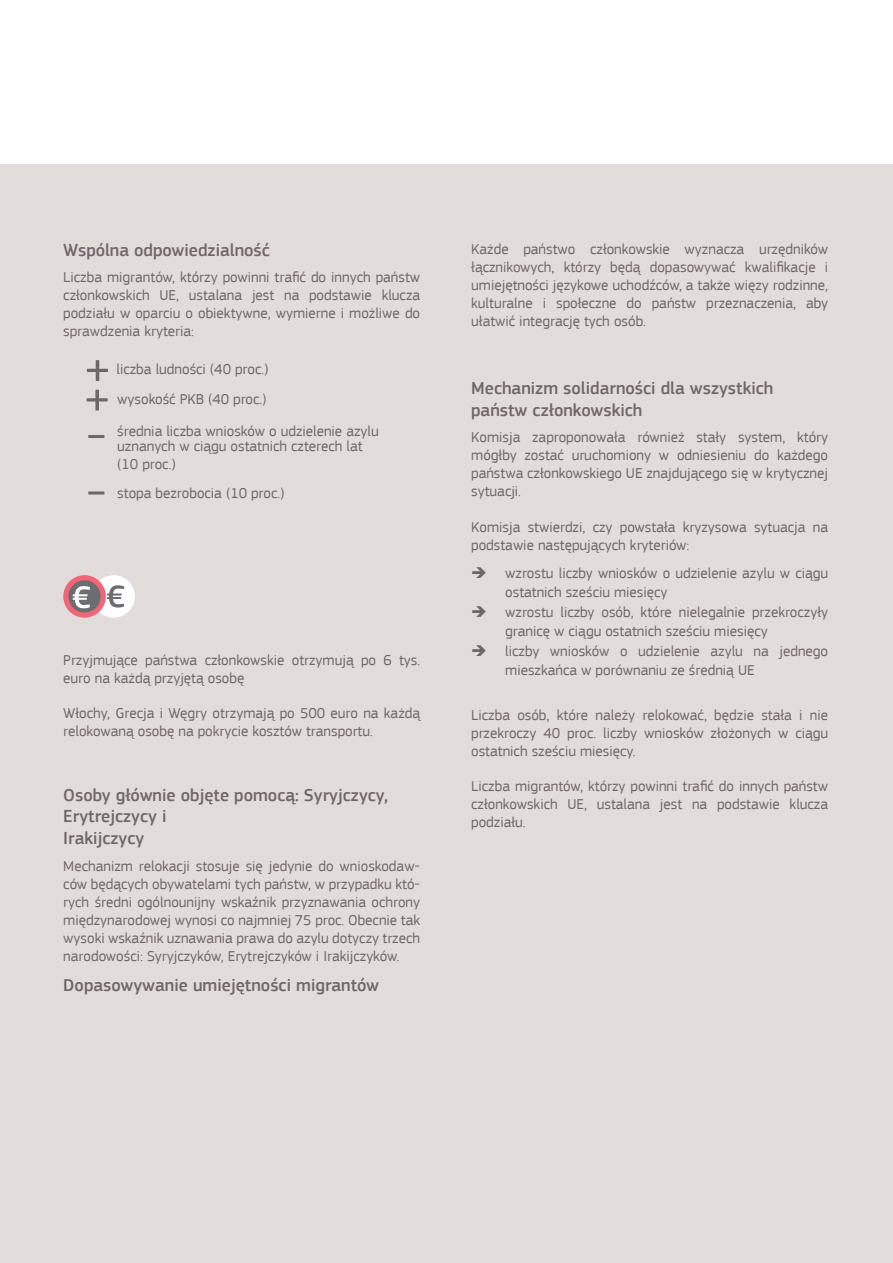
<style>
.page{position:relative;width:893px;height:1263px;background:#fff}
.page>*{position:absolute;margin:0;border:0;box-sizing:border-box;transform-origin:0 0}
.body_text{font:54px "EC Square Sans Pro";color:#706768}
.t1{font:500 18px/21.6px "EC Square Sans Pro";color:#706768}
.body_text-2{font:15px/18px "EC Square Sans Pro";color:#706768}
</style>
<div class="page">
<div style="left:0;top:164px;width:893px;height:1099px;background:#e2ddda"></div>
<div style="left:92px;top:575px;width:43px;height:43px;background:#fff;border-radius:50%"></div>
<svg style="left:63px;top:575px;width:61px;height:43px"></svg>
<p class="t1" style="left:63px;top:240px;width:208px">Wspólna odpowiedzialność</p>
<p class="body_text-2" style="left:63px;top:269px;width:358px;text-align:justify">Liczba migrantów, którzy powinni trafić do innych państw członkowskich UE, ustalana jest na podstawie klucza podziału w oparciu o obiektywne, wymierne i możliwe do sprawdzenia kryteria:</p>
<p class="body_text" style="left:82px;top:339px;width:32px">+</p>
<p class="body_text-2" style="left:116px;top:361px;width:154px">liczba ludności (40 proc.)</p>
<p class="body_text" style="left:82px;top:368px;width:32px">+</p>
<p class="body_text-2" style="left:117px;top:390px;width:151px">wysokość PKB (40 proc.)</p>
<p class="body_text" style="left:86px;top:405px;width:21px">-</p>
<p class="body_text-2" style="left:117px;top:424px;width:263px;line-height:15px">średnia liczba wniosków o udzielenie azylu uznanych w ciągu ostatnich czterech lat</p>
<p class="body_text-2" style="left:117px;top:455px;width:60px">(10 proc.)</p>
<p class="body_text" style="left:86px;top:461px;width:21px">-</p>
<p class="body_text-2" style="left:117px;top:485px;width:169px">stopa bezrobocia (10 proc.)</p>
<p class="body_text-2" style="left:63px;top:651px;width:358px">Przyjmujące państwa członkowskie otrzymują po 6 tys. euro na każdą przyjętą osobę</p>
<p class="body_text-2" style="left:63px;top:704px;width:358px">Włochy, Grecja i Węgry otrzymają po 500 euro na każdą relokowaną osobę na pokrycie kosztów transportu.</p>
<p class="t1" style="left:63px;top:784px;width:326px">Osoby głównie objęte pomocą: Syryjczycy,<br>Erytrejczycy i</p>
<p class="t1" style="left:63px;top:828px;width:83px">Irakijczycy</p>
<p class="body_text-2" style="left:63px;top:857px;width:358px;text-align:justify">Mechanizm relokacji stosuje się jedynie do wnioskodaw&shy;ców będących obywatelami tych państw, w przypadku któ&shy;rych średni ogólnounijny wskaźnik przyznawania ochrony międzynarodowej wynosi co najmniej 75 proc. Obecnie tak wysoki wskaźnik uznawania prawa do azylu dotyczy trzech narodowości: Syryjczyków, Erytrejczyków i Irakijczyków.</p>
<p class="t1" style="left:63px;top:974px;width:317px">Dopasowywanie umiejętności migrantów</p>
<p class="body_text-2" style="left:471px;top:240px;width:358px;text-align:justify">Każde państwo członkowskie wyznacza urzędników łącznikowych, którzy będą dopasowywać kwalifikacje i umiejętności językowe uchodźców, a także więzy rodzinne, kulturalne i społeczne do państw przeznaczenia, aby ułatwić integrację tych osób.</p>
<p class="t1" style="left:471px;top:378px;width:304px">Mechanizm solidarności dla wszystkich państw członkowskich</p>
<p class="body_text-2" style="left:471px;top:429px;width:358px;text-align:justify">Komisja zaproponowała również stały system, który mógłby zostać uruchomiony w odniesieniu do każdego państwa członkowskiego UE znajdującego się w krytycznej sytuacji.</p>
<p class="body_text-2" style="left:471px;top:518px;width:358px">Komisja stwierdzi, czy powstała kryzysowa sytuacja na podstawie następujących kryteriów:</p>
<p class="body_text-2" style="left:505px;top:563px;width:324px;line-height:19.5px">wzrostu liczby wniosków o udzielenie azylu w ciągu ostatnich sześciu miesięcy</p>
<p class="body_text-2" style="left:505px;top:602px;width:324px;line-height:19.5px">wzrostu liczby osób, które nielegalnie przekroczyły granicę w ciągu ostatnich sześciu miesięcy</p>
<p class="body_text-2" style="left:505px;top:641px;width:324px;line-height:19.5px">liczby wniosków o udzielenie azylu na jednego mieszkańca w porównaniu ze średnią UE</p>
<p class="body_text-2" style="left:471px;top:706px;width:358px;text-align:justify">Liczba osób, które należy relokować, będzie stała i nie przekroczy 40 proc. liczby wniosków złożonych w ciągu ostatnich sześciu miesięcy.</p>
<p class="body_text-2" style="left:471px;top:777px;width:358px;text-align:justify">Liczba migrantów, którzy powinni trafić do innych państw członkowskich UE, ustalana jest na podstawie klucza podziału.</p>
</div>
